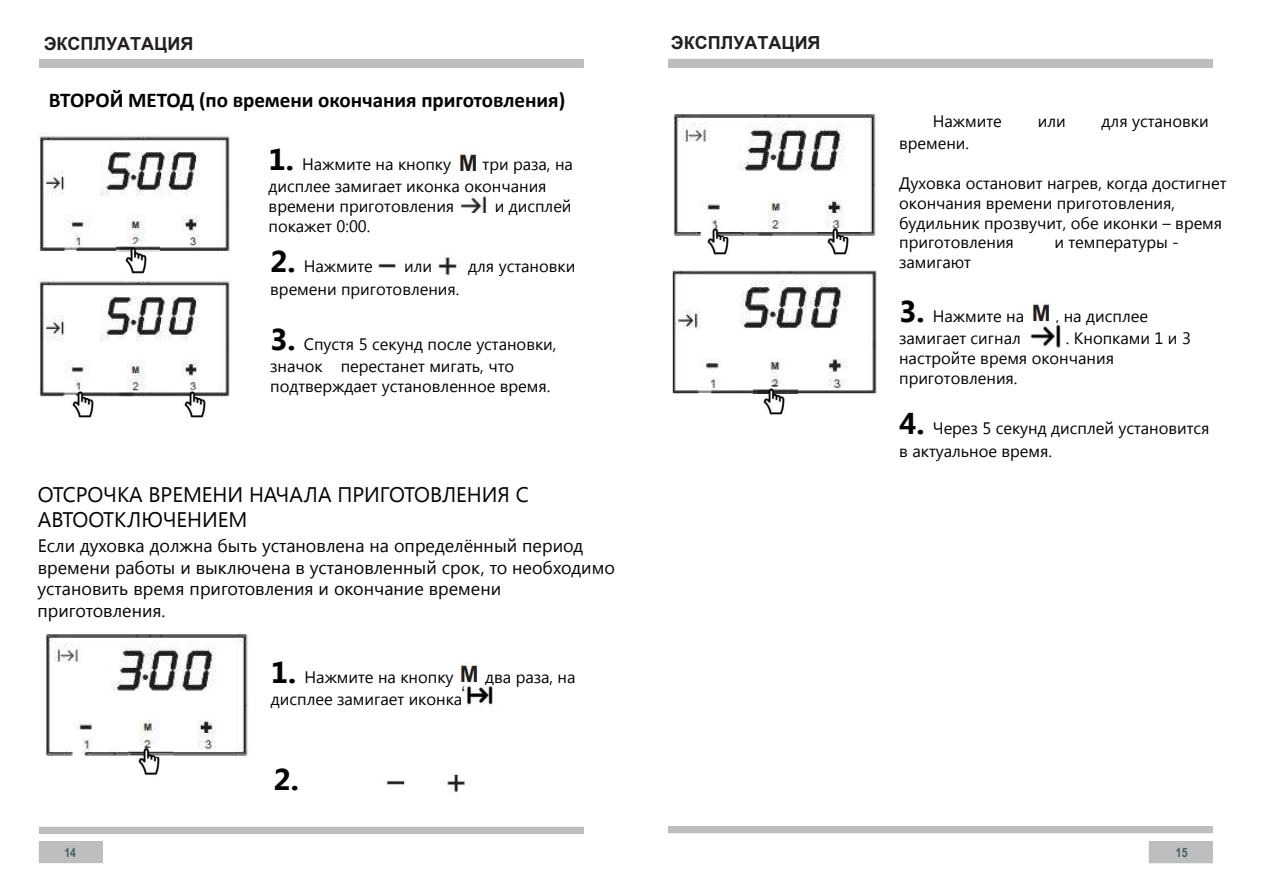
<style>
.page{position:relative;width:1262px;height:893px;background:#fff}
.page>*{position:absolute;margin:0;border:0;box-sizing:border-box;transform-origin:0 0}
.t1{font:700 30px "Segoe UI";color:#020303}
.t2{font:21.15px/25.2px "Segoe UI";letter-spacing:-.005em;color:#020303}
.t3{font:700 21.15px "Calibri";letter-spacing:-.005em;color:#020303}
.t4{font:18px/21.6px "Segoe UI";color:#020303}
.t5{font:700 18px "Arial";color:#231f20}
.t6{font:16.65px/19.8px "Segoe UI";color:#020303}
.t7{font:700 12.75px "Arial Narrow";color:#485a62}
.s1{font-weight:700;font-size:30px}
</style>
<div class="page">
<svg style="left:39px;top:826px;width:544px;height:7px;background:#c2c4c6"></svg>
<svg style="left:39px;top:841px;width:64px;height:22px"></svg>
<div style="left:668px;top:826px;width:545px;height:7px;background:#bcbec0"></div>
<svg style="left:1148px;top:841px;width:64px;height:22px"></svg>
<div style="left:39px;top:59px;width:545px;height:9px;background:#bcbec0"></div>
<div style="left:668px;top:59px;width:545px;height:9px;background:#bcbec0"></div>
<img style="left:37px;top:133px;width:194px;height:118px">
<img style="left:459px;top:151px;width:18px;height:20px">
<img style="left:459px;top:195px;width:27px;height:17px">
<img style="left:378px;top:263px;width:18px;height:6px">
<img style="left:432px;top:257px;width:25px;height:19px">
<img style="left:37px;top:280px;width:194px;height:117px">
<img style="left:116px;top:245px;width:43px;height:29px">
<img style="left:63px;top:389px;width:43px;height:29px">
<img style="left:175px;top:389px;width:43px;height:29px">
<img style="left:463px;top:686px;width:30px;height:19px">
<img style="left:1030px;top:324px;width:31px;height:24px">
<img style="left:460px;top:662px;width:18px;height:20px">
<img style="left:45px;top:634px;width:203px;height:122px">
<img style="left:128px;top:745px;width:44px;height:30px">
<img style="left:386px;top:780px;width:19px;height:6px">
<img style="left:442px;top:774px;width:23px;height:19px">
<img style="left:673px;top:114px;width:203px;height:122px">
<img style="left:698px;top:226px;width:42px;height:29px">
<img style="left:818px;top:226px;width:42px;height:29px">
<img style="left:673px;top:270px;width:203px;height:123px">
<img style="left:754px;top:386px;width:43px;height:29px">
<img style="left:1032px;top:301px;width:18px;height:20px">
<p class="t5" style="left:44px;top:31px;width:151px">ЭКСПЛУАТАЦИЯ</p>
<p class="t5" style="left:671px;top:30px;width:151px">ЭКСПЛУАТАЦИЯ</p>
<p class="t3" style="left:49px;top:86px;width:518px">ВТОРОЙ МЕТОД (по времени окончания приготовления)</p>
<p class="t6" style="left:268px;top:153px;width:184px"><span class="s1">1.</span> Нажмите на кнопку</p>
<p class="t6" style="left:268px;top:152px;width:306px;line-height:22.4px;text-indent:214px">три раза, на дисплее замигает иконка окончания</p>
<p class="t6" style="left:268px;top:195px;width:187px">времени приготовления</p>
<p class="t6" style="left:495px;top:195px;width:78px">и дисплей</p>
<p class="t6" style="left:268px;top:215px;width:103px">покажет 0:00.</p>
<p class="t6" style="left:270px;top:256px;width:104px"><span class="s1">2.</span> Нажмите</p>
<p class="t6" style="left:404px;top:256px;width:29px">или</p>
<p class="t6" style="left:468px;top:256px;width:109px">для установки</p>
<p class="t6" style="left:270px;top:278px;width:191px">времени приготовления.</p>
<p class="t6" style="left:270px;top:332px;width:288px;line-height:22.4px"><span class="s1">3.</span> Спустя 5 секунд после установки, значок перестанет мигать, что</p>
<p class="t6" style="left:270px;top:375px;width:282px">подтверждает установленное время.</p>
<p class="t2" style="left:38px;top:481px;width:492px">ОТСРОЧКА ВРЕМЕНИ НАЧАЛА ПРИГОТОВЛЕНИЯ С<br>АВТООТКЛЮЧЕНИЕМ</p>
<p class="t4" style="left:38px;top:534px;width:579px">Если духовка должна быть установлена на определённый период времени работы и выключена в установленный срок, то необходимо установить время приготовления и окончание времени приготовления.</p>
<p class="t6" style="left:271px;top:666px;width:184px"><span class="s1">1.</span> Нажмите на кнопку</p>
<p class="t6" style="left:271px;top:688px;width:193px">дисплее замигает иконка</p>
<h1 class="t1" style="left:274px;top:762px;width:27px">2.</h1>
<p class="t6" style="left:485px;top:666px;width:92px">два раза, на</p>
<p class="t6" style="left:932px;top:111px;width:70px">Нажмите</p>
<p class="t6" style="left:1037px;top:111px;width:29px">или</p>
<p class="t6" style="left:1101px;top:111px;width:109px">для установки</p>
<p class="t6" style="left:899px;top:133px;width:71px">времени.</p>
<p class="t6" style="left:899px;top:172px;width:329px">Духовка остановит нагрев, когда достигнет окончания времени приготовления, будильник прозвучит, обе иконки – время приготовления</p>
<p class="t6" style="left:1054px;top:232px;width:126px">и температуры -</p>
<p class="t6" style="left:899px;top:252px;width:73px">замигают</p>
<p class="t6" style="left:899px;top:305px;width:126px"><span class="s1">3.</span> Нажмите на</p>
<p class="t6" style="left:1055px;top:307px;width:94px">, на дисплее</p>
<p class="t6" style="left:899px;top:329px;width:293px;text-indent:167px">. Кнопками 1 и 3 настройте время окончания приготовления.</p>
<p class="t6" style="left:899px;top:327px;width:123px">замигает сигнал</p>
<p class="t6" style="left:899px;top:416px;width:312px;line-height:22.4px"><span class="s1">4.</span> Через 5 секунд дисплей установится в актуальное время.</p>
<p class="t7" style="left:64px;top:845px;width:13px">14</p>
<p class="t7" style="left:1176px;top:845px;width:13px">15</p>
</div>
